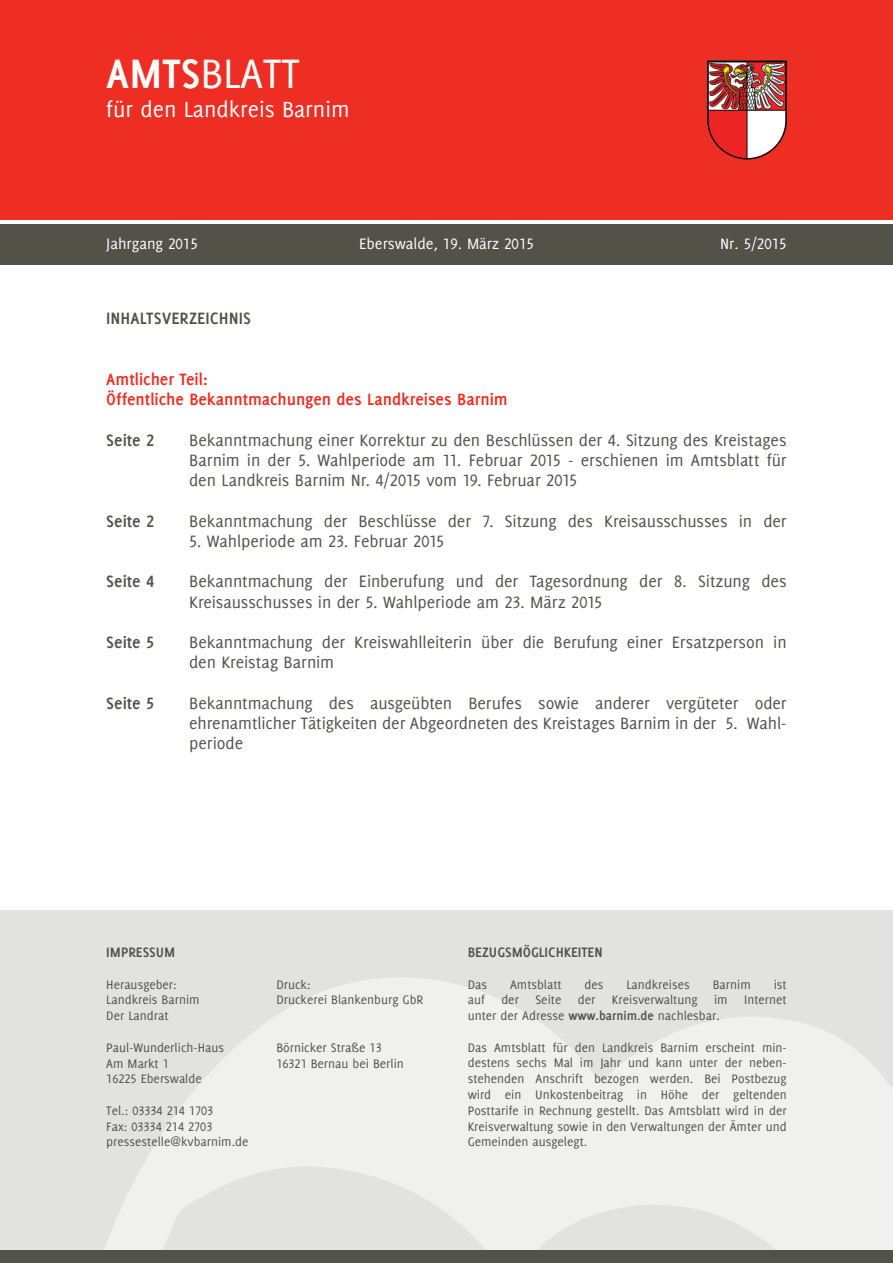
<style>
.page{position:relative;width:893px;height:1263px;background:#fff}
.page>*{position:absolute;margin:0;border:0;box-sizing:border-box;transform-origin:0 0}
.t1{font:45px "Delicious LB";color:#fff}
.t2{font:24px "Delicious LB";color:#fff}
.t3{font:18px/20.2px "Delicious LB";letter-spacing:-.005em;color:#535249;text-align:justify}
.t4{font:700 18px/20.2px "Delicious LB";color:#ee2e22}
.t5{font:700 18px "Delicious LB";color:#535249}
.t6{font:16.5px "Delicious LB";color:#fcfcfc}
.t7{font:700 15px "Delicious LB";color:#535249}
.t8{font:13.5px/15.8px "Delicious LB";color:#535249;text-align:justify}
.s1{font-weight:700}
</style>
<div class="page">
<div style="left:0;top:910px;width:893px;height:340px;background:#e2e2e0"></div>
<svg style="left:104px;top:978px;width:789px;height:272px;fill:#f0f0ef"></svg>
<div style="left:0;top:0;width:893px;height:220px;background:#ee2e22"></div>
<div style="left:0;top:224px;width:893px;height:40px;background:#535249"></div>
<img style="left:707px;top:60px;width:56px;height:100px">
<div style="left:0;top:1250px;width:893px;height:13px;background:#535249"></div>
<h1 class="t1" style="left:106px;top:48px;width:195px"><span class="s1">AMTS</span>BLATT</h1>
<h2 class="t2" style="left:106px;top:96px;width:245px">für den Landkreis Barnim</h2>
<p class="t6" style="left:106px;top:234px;width:93px">Jahrgang 2015</p>
<p class="t6" style="left:359px;top:234px;width:176px">Eberswalde, 19. März 2015</p>
<p class="t6" style="left:720px;top:234px;width:68px">Nr. 5/2015</p>
<h3 class="t5" style="left:106px;top:306px;width:146px">INHALTSVERZEICHNIS</h3>
<h3 class="t4" style="left:106px;top:368px;width:403px">Amtlicher Teil:<br>Öffentliche Bekanntmachungen des Landkreises Barnim</h3>
<h3 class="t5" style="left:106px;top:428px;width:49px">Seite 2</h3>
<h3 class="t5" style="left:106px;top:509px;width:49px">Seite 2</h3>
<h3 class="t5" style="left:106px;top:570px;width:49px">Seite 4</h3>
<h3 class="t5" style="left:106px;top:630px;width:49px">Seite 5</h3>
<h3 class="t5" style="left:106px;top:691px;width:49px">Seite 5</h3>
<h3 class="t3" style="left:189px;top:429px;width:599px">Bekanntmachung einer Korrektur zu den Beschlüssen der 4. Sitzung des Kreistages Barnim in der 5. Wahlperiode am 11. Februar 2015 - erschienen im Amtsblatt für den Landkreis Barnim Nr. 4/2015 vom 19. Februar 2015</h3>
<h3 class="t3" style="left:189px;top:510px;width:599px">Bekanntmachung der Beschlüsse der 7. Sitzung des Kreisausschusses in der</h3>
<h3 class="t3" style="left:189px;top:531px;width:257px">5. Wahlperiode am 23. Februar 2015</h3>
<h3 class="t3" style="left:189px;top:571px;width:599px">Bekanntmachung der Einberufung und der Tagesordnung der 8. Sitzung des<br>Kreisausschusses in der 5. Wahlperiode am 23. März 2015</h3>
<h3 class="t3" style="left:189px;top:632px;width:599px">Bekanntmachung der Kreiswahlleiterin über die Berufung einer Ersatzperson in den Kreistag Barnim</h3>
<h3 class="t3" style="left:189px;top:693px;width:599px">Bekanntmachung des ausgeübten Berufes sowie anderer vergüteter oder ehrenamtlicher Tätigkeiten der Abgeordneten des Kreistages Barnim in der 5. Wahl&shy;periode</h3>
<p class="t7" style="left:106px;top:942px;width:70px">IMPRESSUM</p>
<p class="t8" style="left:106px;top:976px;width:72px">Herausgeber:</p>
<p class="t8" style="left:276px;top:976px;width:36px">Druck:</p>
<p class="t8" style="left:106px;top:992px;width:95px">Landkreis Barnim</p>
<p class="t8" style="left:276px;top:992px;width:148px">Druckerei Blankenburg GbR</p>
<p class="t8" style="left:106px;top:1008px;width:64px">Der Landrat</p>
<p class="t8" style="left:106px;top:1039px;width:119px">Paul-Wunderlich-Haus</p>
<p class="t8" style="left:276px;top:1039px;width:107px">Börnicker Straße 13</p>
<p class="t8" style="left:106px;top:1055px;width:64px">Am Markt 1</p>
<p class="t8" style="left:276px;top:1055px;width:129px">16321 Bernau bei Berlin</p>
<p class="t8" style="left:106px;top:1071px;width:97px">16225 Eberswalde</p>
<p class="t8" style="left:106px;top:1102px;width:144px;text-align:left">Tel.: 03334 214 1703<br>Fax: 03334 214 2703 pressestelle@kvbarnim.de</p>
<p class="t7" style="left:468px;top:942px;width:136px">BEZUGSMÖGLICHKEITEN</p>
<p class="t8" style="left:468px;top:976px;width:21px">Das</p>
<p class="t8" style="left:510px;top:976px;width:53px">Amtsblatt</p>
<p class="t8" style="left:585px;top:976px;width:20px">des</p>
<p class="t8" style="left:626px;top:976px;width:65px">Landkreises</p>
<p class="t8" style="left:713px;top:976px;width:40px">Barnim</p>
<p class="t8" style="left:468px;top:976px;width:320px;text-indent:306px">ist auf der Seite der Kreisverwaltung im Internet unter der Adresse <span class="s1">www.barnim.de</span> nachlesbar.</p>
<p class="t8" style="left:468px;top:1039px;width:320px">Das Amtsblatt für den Landkreis Barnim erscheint min&shy;destens sechs Mal im Jahr und kann unter der neben&shy;stehenden Anschrift bezogen werden. Bei Postbezug wird ein Unkostenbeitrag in Höhe der geltenden Posttarife in Rechnung gestellt. Das Amtsblatt wird in der Kreisverwaltung sowie in den Verwaltungen der Ämter und Gemeinden ausgelegt.</p>
</div>
